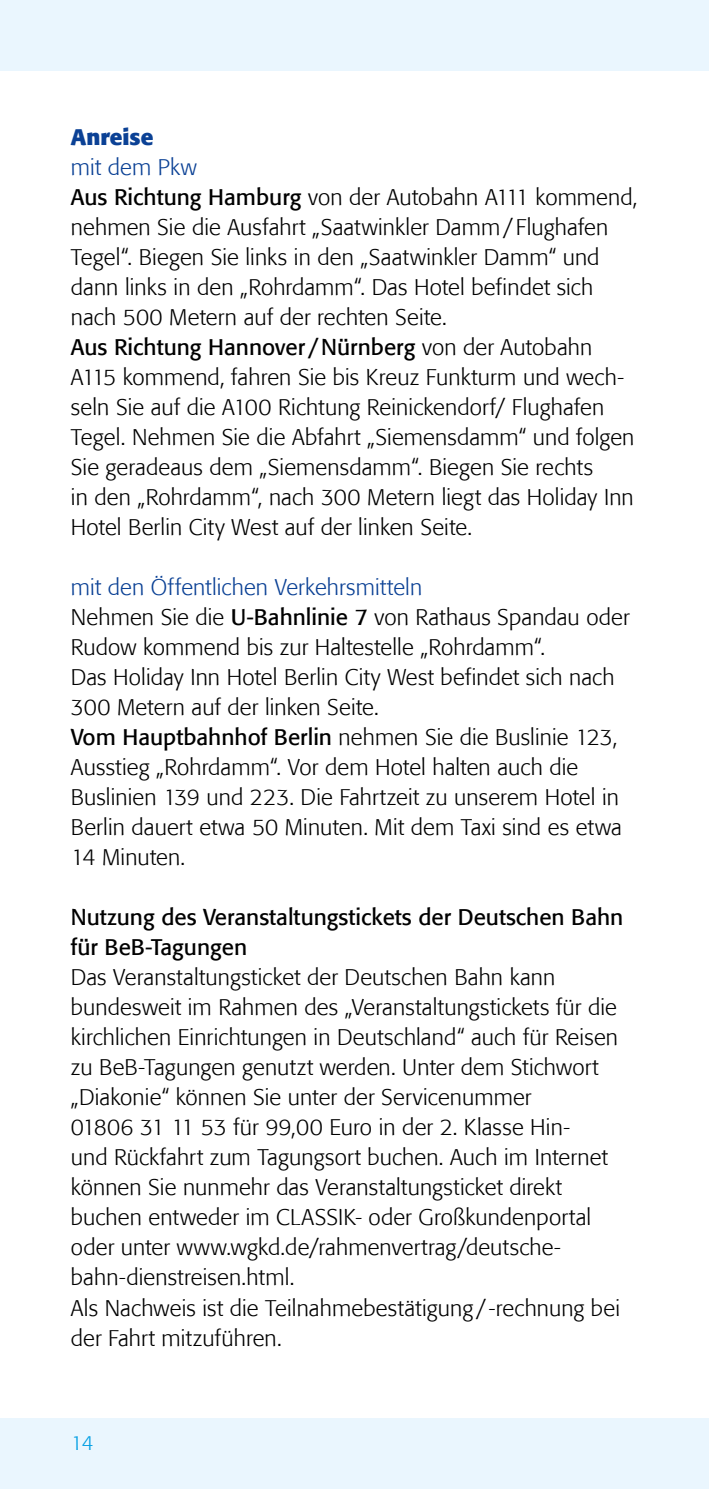
<style>
.page{position:relative;width:709px;height:1489px;background:#fff}
.page>*{position:absolute;margin:0;border:0;box-sizing:border-box;transform-origin:0 0}
.t1{font:300 22.5px/30px "Formata";letter-spacing:.005em;color:#000}
.t2{font:22.5px/30px "Formata";color:#000}
.t3{font:700 22.5px "Formata";color:#0b4195}
.t4{font:300 20px "Formata";color:#009ee3}
.s1{color:#0b4195}
.s2{font-weight:400}
</style>
<div class="page">
<div style="left:0;top:1417px;width:709px;height:71px;background:#eaf6fe"></div>
<div style="left:0;top:0;width:709px;height:71px;background:#eaf6fe"></div>
<p class="t3" style="left:71px;top:123px;width:84px">Anreise</p>
<p class="t1" style="left:71px;top:152px;width:568px"><span class="s1">mit dem Pkw<br></span><span class="s2">Aus Richtung Hamburg</span> von der Autobahn A111 kommend, nehmen Sie die Ausfahrt „Saatwinkler Damm/ Flughafen Tegel“. Biegen Sie links in den „Saatwinkler Damm“ und dann links in den „Rohrdamm“. Das Hotel befindet sich nach 500 Metern auf der rechten Seite.<br><span class="s2">Aus Richtung Hannover /Nürnberg</span> von der Autobahn A115 kommend, fahren Sie bis Kreuz Funkturm und wech&shy;seln Sie auf die A100 Richtung Reinickendorf/ Flughafen Tegel. Nehmen Sie die Abfahrt „Siemensdamm“ und folgen Sie geradeaus dem „Siemensdamm“. Biegen Sie rechts<br>in den „Rohrdamm“, nach 300 Metern liegt das Holiday Inn Hotel Berlin City West auf der linken Seite.</p>
<p class="t1" style="left:71px;top:572px;width:560px"><span class="s1">mit den Öffentlichen Verkehrsmitteln<br></span>Nehmen Sie die <span class="s2">U-Bahnlinie 7</span> von Rathaus Spandau oder Rudow kommend bis zur Haltestelle „Rohrdamm“.<br>Das Holiday Inn Hotel Berlin City West befindet sich nach 300 Metern auf der linken Seite.<br><span class="s2">Vom Hauptbahnhof Berlin</span> nehmen Sie die Buslinie 123, Ausstieg „Rohrdamm“. Vor dem Hotel halten auch die Buslinien 139 und 223. Die Fahrtzeit zu unserem Hotel in Berlin dauert etwa 50 Minuten. Mit dem Taxi sind es etwa 14 Minuten.</p>
<p class="t2" style="left:71px;top:902px;width:554px">Nutzung des Veranstaltungstickets der Deutschen Bahn für BeB-Tagungen</p>
<p class="t1" style="left:71px;top:962px;width:550px">Das Veranstaltungsticket der Deutschen Bahn kann bundesweit im Rahmen des „Veranstaltungstickets für die kirchlichen Einrichtungen in Deutschland“ auch für Reisen zu BeB-Tagungen genutzt werden. Unter dem Stichwort „Diakonie“ können Sie unter der Servicenummer<br>01806 31 11 53 für 99,00 Euro in der 2. Klasse Hin-<br>und Rückfahrt zum Tagungsort buchen. Auch im Internet können Sie nunmehr das Veranstaltungsticket direkt buchen entweder im CLASSIK- oder Großkundenportal oder unter www.wgkd.de/rahmenvertrag/deutsche&shy;bahn-dienstreisen.html.<br>Als Nachweis ist die Teilnahmebestätigung / -rechnung bei der Fahrt mitzuführen.</p>
<p class="t4" style="left:71px;top:1431px;width:24px">14</p>
</div>
